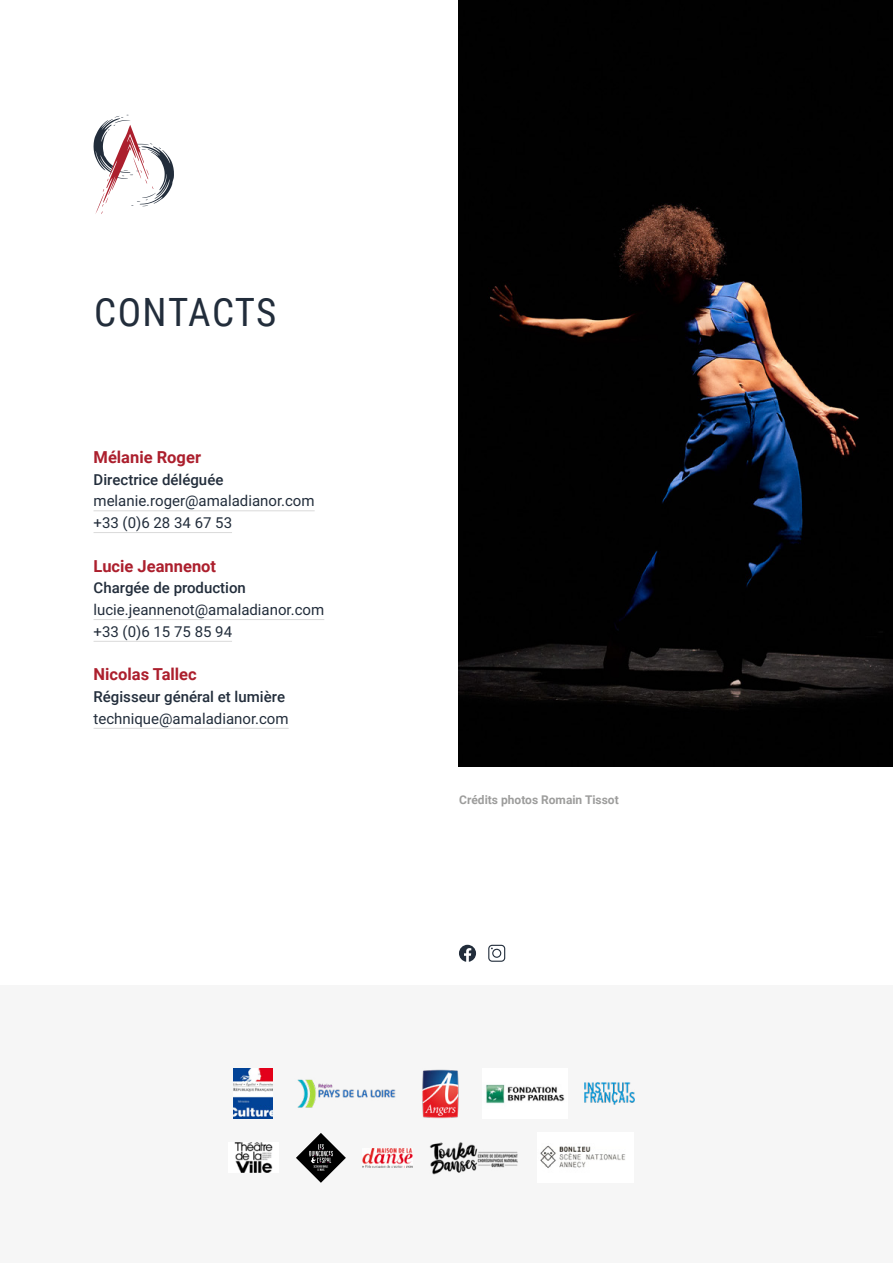
<style>
.page{position:relative;width:893px;height:1263px;background:#fff}
.page>*{position:absolute;margin:0;border:0;box-sizing:border-box;transform-origin:0 0}
.t1{font:39px "Roboto Condensed";letter-spacing:.035em;color:#222d3b}
.t2{font:700 16.5px "Roboto";color:#ac1f2d}
.t3{font:15px/21.8px "Roboto";color:#222d3b}
.t4{font:500 15px "Roboto";color:#222d3b}
.t5{font:700 12px "Roboto";color:#9d9d9c}
</style>
<div class="page">
<div style="left:0;top:985px;width:893px;height:278px;background:#f6f6f6"></div>
<svg style="left:94px;top:115px;width:80px;height:99px"></svg>
<svg style="left:459px;top:945px;width:17px;height:17px"></svg>
<svg style="left:488px;top:945px;width:17px;height:17px"></svg>
<img style="left:459px;top:0;width:434px;height:767px">
<hr style="left:94px;top:510px;width:221px;height:1px;background:#dadada">
<hr style="left:94px;top:532px;width:138px;height:1px;background:#dadada">
<hr style="left:94px;top:619px;width:230px;height:1px;background:#dadada">
<hr style="left:94px;top:641px;width:138px;height:1px;background:#dadada">
<hr style="left:94px;top:728px;width:195px;height:1px;background:#dadada">
<img style="left:233px;top:1068px;width:39px;height:50px">
<img style="left:297px;top:1079px;width:99px;height:29px">
<img style="left:422px;top:1069px;width:37px;height:49px">
<img style="left:486px;top:1084px;width:78px;height:19px">
<img style="left:584px;top:1082px;width:50px;height:22px">
<img style="left:430px;top:1142px;width:88px;height:32px">
<svg style="left:296px;top:1133px;width:50px;height:50px"></svg>
<img style="left:234px;top:1143px;width:39px;height:30px">
<img style="left:363px;top:1148px;width:50px;height:19px">
<img style="left:540px;top:1146px;width:85px;height:22px">
<h1 class="t1" style="left:94px;top:285px;width:184px">CONTACTS</h1>
<p class="t2" style="left:94px;top:445px;width:109px">Mélanie Roger</p>
<p class="t4" style="left:94px;top:469px;width:131px">Directrice déléguée</p>
<p class="t3" style="left:94px;top:490px;width:223px">melanie.roger@amaladianor.com +33 (0)6 28 34 67 53</p>
<p class="t2" style="left:94px;top:554px;width:124px">Lucie Jeannenot</p>
<p class="t4" style="left:94px;top:577px;width:154px">Chargée de production</p>
<p class="t3" style="left:94px;top:598px;width:232px">lucie.jeannenot@amaladianor.com +33 (0)6 15 75 85 94</p>
<p class="t2" style="left:94px;top:663px;width:105px">Nicolas Tallec</p>
<p class="t4" style="left:94px;top:686px;width:193px">Régisseur général et lumière</p>
<p class="t3" style="left:94px;top:707px;width:197px">technique@amaladianor.com</p>
<p class="t5" style="left:459px;top:792px;width:161px">Crédits photos Romain Tissot</p>
</div>
